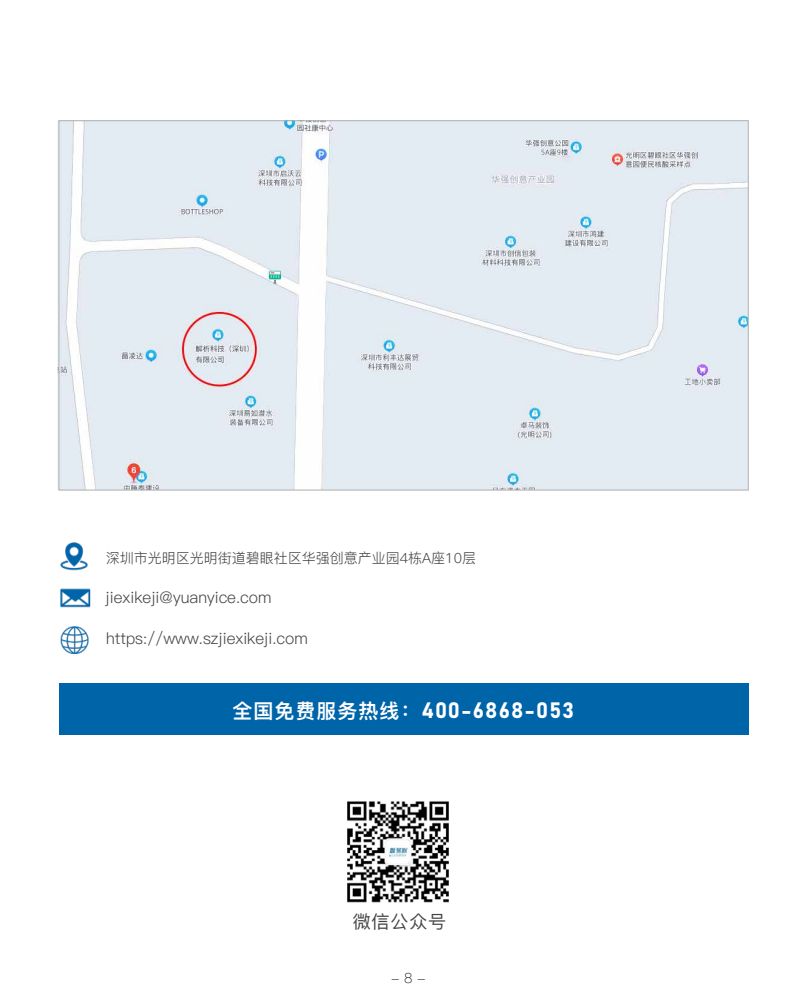
<style>
.page{position:relative;width:800px;height:1000px;background:#fff}
.page>*{position:absolute;margin:0;border:0;box-sizing:border-box;transform-origin:0 0}
.t1{font:22px "Bahnschrift";letter-spacing:.05em;color:#fff}
.t2{font:18px "Ping Fang SC Medium";letter-spacing:.05em;color:#444}
.t3{font:16px "Ping Fang SC Regular";color:#444}
.t4{font:14px "Ping Fang SC Regular";color:#444}
.t5{font:14px "Ping Fang SC Light";color:#000}
.s1{font-family:"Ping Fang SC Heavy";font-size:20px}
</style>
<div class="page">
<img style="left:60px;top:122px;width:687px;height:367px">
<img style="left:60px;top:588px;width:31px;height:20px">
<img style="left:61px;top:626px;width:28px;height:28px">
<div style="left:59px;top:684px;width:689px;height:51px;background:#0064a9"></div>
<img style="left:347px;top:801px;width:102px;height:102px">
<img style="left:60px;top:542px;width:28px;height:29px">
<p class="t4" style="left:106px;top:550px;width:372px">深圳市光明区光明街道碧眼社区华强创意产业园4栋A座10层</p>
<p class="t3" style="left:106px;top:588px;width:167px">jiexikeji@yuanyice.com</p>
<p class="t3" style="left:106px;top:629px;width:203px">https://www.szjiexikeji.com</p>
<h1 class="t1" style="left:233px;top:693px;width:343px"><span class="s1">全国免费服务热线：</span>400-6868-053</h1>
<p class="t2" style="left:353px;top:911px;width:95px">微信公众号</p>
<p class="t5" style="left:391px;top:970px;width:36px">- 8 -</p>
</div>
